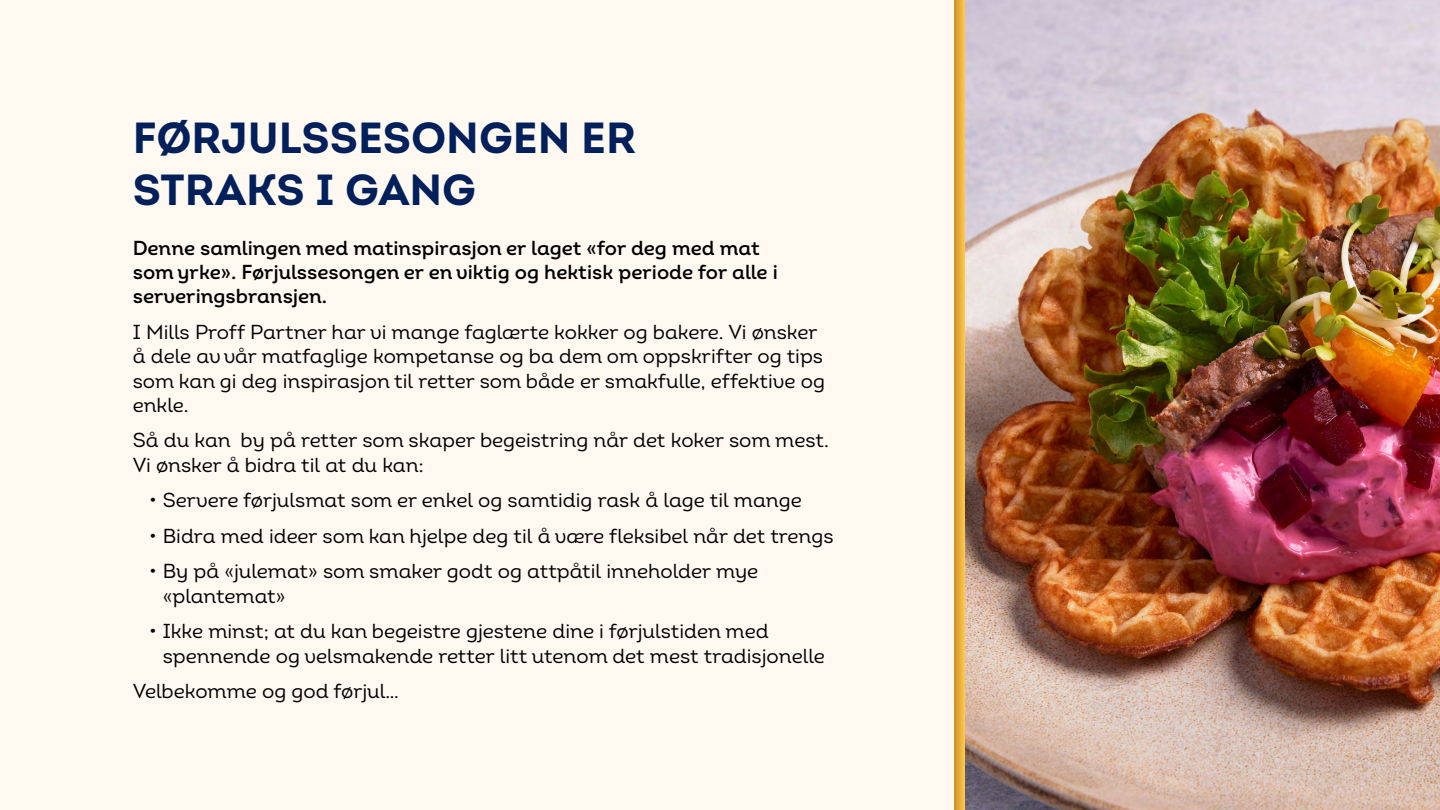
<style>
.page{position:relative;width:1440px;height:810px;background:#fff9f1}
.page>*{position:absolute;margin:0;border:0;box-sizing:border-box;transform-origin:0 0}
.t1{font:43.5px/52.2px "Intro Bold Alt";color:#00205b}
.t2{font:20.25px/24.3px "Intro Regular Alt";color:#000}
.t3{font:20.25px/24.3px "Intro Semi Bold Alt";color:#000}
</style>
<div class="page">
<img style="left:965px;top:0;width:475px;height:810px">
<svg style="left:954px;top:0;width:11px;height:810px"></svg>
<h1 class="t1" style="left:133px;top:111px;width:505px">FØRJULSSESONGEN ER<br>STRAKS I GANG</h1>
<p class="t3" style="left:133px;top:235px;width:647px">Denne samlingen med matinspirasjon er laget «for deg med mat som yrke». Førjulssesongen er en viktig og hektisk periode for alle i serveringsbransjen.</p>
<p class="t2" style="left:133px;top:320px;width:694px">I Mills Proff Partner har vi mange faglærte kokker og bakere. Vi ønsker å dele av vår matfaglige kompetanse og ba dem om oppskrifter og tips som kan gi deg inspirasjon til retter som både er smakfulle, effektive og enkle.</p>
<p class="t2" style="left:133px;top:428px;width:698px">Så du kan by på retter som skaper begeistring når det koker som mest.<br>Vi ønsker å bidra til at du kan:</p>
<p class="t2" style="left:149px;top:488px;width:654px">• Servere førjulsmat som er enkel og samtidig rask å lage til mange</p>
<p class="t2" style="left:149px;top:524px;width:686px">• Bidra med ideer som kan hjelpe deg til å være fleksibel når det trengs</p>
<p class="t2" style="left:163px;top:559px;width:597px;text-indent:-14px">• By på «julemat» som smaker godt og attpåtil inneholder mye «plantemat»</p>
<p class="t2" style="left:163px;top:619px;width:664px;text-indent:-14px">• Ikke minst; at du kan begeistre gjestene dine i førjulstiden med spennende og velsmakende retter litt utenom det mest tradisjonelle</p>
<p class="t2" style="left:133px;top:679px;width:268px">Velbekomme og god førjul…</p>
</div>
